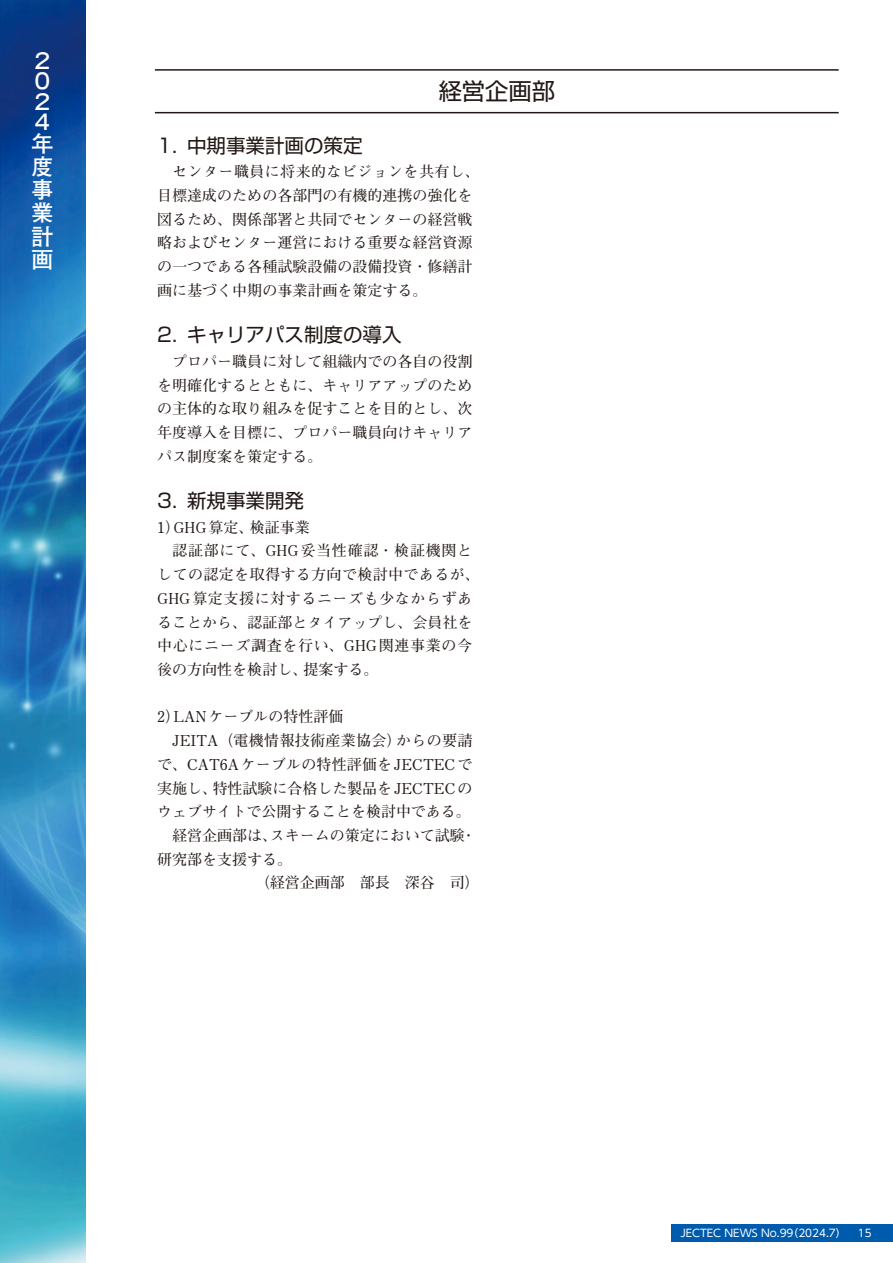
<style>
.page{position:relative;width:893px;height:1263px;background:#fff}
.page>*{position:absolute;margin:0;border:0;box-sizing:border-box;transform-origin:0 0}
.t1{font:23.25px "Shin Go Pro";color:#221815}
.t2{font:700 22.5px/23.1px "Futo Go B101 Pr 6 N";color:#fff;text-align:justify}
.t3{font:19.5px "Shin Go Pro";color:#221815}
.t4{font:700 15px/23.7px "Futo Min A101 Pro";color:#221815}
.t5{font:700 15px "Futo Min A101 Pro";letter-spacing:.025em;color:#221815}
.t6{font:700 15px "Futo Min A101 Pro";letter-spacing:.04em;color:#221815}
.t7{font:700 15px "Futo Min A101 Pro";letter-spacing:.045em;color:#221815}
.t8{font:700 15px "Futo Min A101 Pro";letter-spacing:.05em;color:#221815}
.t9{font:700 15px "Futo Min A101 Pro";letter-spacing:.02em;color:#221815}
.t10{font:10.5px "UD Shin Go Pro";color:#fff}
</style>
<div class="page">
<div style="left:672px;top:1225px;width:221px;height:17px;background:#005bac"></div>
<img style="left:0;top:0;width:85px;height:1263px">
<hr style="left:155px;top:69px;width:684px;height:2px;background:#221815">
<hr style="left:155px;top:112px;width:684px;height:1px;background:#221815">
<h2 class="t2" style="left:31px;top:50px;width:20px;line-height:20.2px">２<br>０<br>２<br>４</h2>
<h2 class="t2" style="left:31px;top:131px;width:23px">年度事業計画</h2>
<h1 class="t1" style="left:439px;top:72px;width:118px">経営企画部</h1>
<h3 class="t3" style="left:187px;top:129px;width:177px">中期事業計画の策定</h3>
<h3 class="t3" style="left:157px;top:129px;width:21px">1.</h3>
<p class="t4" style="left:157px;top:158px;width:324px;text-indent:15px">センター職員に将来的なビジョンを共有し、目標達成のための各部門の有機的連携の強化を図るため、関係部署と共同でセンターの経営戦略およびセンター運営における重要な経営資源の一つである各種試験設備の設備投資・修繕計画に基づく中期の事業計画を策定する。</p>
<h3 class="t3" style="left:187px;top:319px;width:216px">キャリアパス制度の導入</h3>
<h3 class="t3" style="left:157px;top:319px;width:21px">2.</h3>
<p class="t4" style="left:157px;top:348px;width:316px;text-align:justify;text-indent:15px">プロパー職員に対して組織内での各自の役割を明確化するとともに、キャリアアップのための主体的な取り組みを促すことを目的とし、次年度導入を目標に、プロパー職員向けキャリアパス制度案を策定する。</p>
<h3 class="t3" style="left:187px;top:485px;width:118px">新規事業開発</h3>
<h3 class="t3" style="left:157px;top:485px;width:21px">3.</h3>
<p class="t4" style="left:157px;top:513px;width:25px">）1</p>
<p class="t4" style="left:250px;top:513px;width:61px">検証事業</p>
<p class="t4" style="left:173px;top:513px;width:81px">GHG算定、</p>
<p class="t8" style="left:172px;top:539px;width:301px">認証部にて、GHG妥当性確認・検証機関と</p>
<p class="t5" style="left:157px;top:563px;width:324px">しての認定を取得する方向で検討中であるが、</p>
<p class="t6" style="left:157px;top:586px;width:316px">GHG算定支援に対するニーズも少なからずあ</p>
<p class="t4" style="left:157px;top:608px;width:316px">ることから、認証部とタイアップし、会員社を</p>
<p class="t7" style="left:157px;top:634px;width:316px">中心にニーズ調査を行い、GHG関連事業の今</p>
<p class="t4" style="left:304px;top:656px;width:76px">提案する。</p>
<p class="t4" style="left:157px;top:656px;width:151px">後の方向性を検討し、</p>
<p class="t4" style="left:173px;top:703px;width:171px">LANケーブルの特性評価</p>
<p class="t4" style="left:157px;top:703px;width:25px">）2</p>
<p class="t9" style="left:172px;top:729px;width:231px">JEITA（電機情報技術産業協会）</p>
<p class="t4" style="left:157px;top:750px;width:317px">で、CAT6Aケーブルの特性評価をJECTECで</p>
<p class="t4" style="left:213px;top:774px;width:261px">特性試験に合格した製品をJECTECの</p>
<p class="t4" style="left:396px;top:727px;width:78px">からの要請</p>
<p class="t4" style="left:157px;top:774px;width:61px">実施し、</p>
<p class="t4" style="left:157px;top:798px;width:315px">ウェブサイトで公開することを検討中である。</p>
<p class="t4" style="left:172px;top:822px;width:106px">経営企画部は、</p>
<p class="t4" style="left:157px;top:845px;width:136px">研究部を支援する。</p>
<p class="t4" style="left:255px;top:869px;width:226px">（経営企画部　部長　深谷　司(</p>
<p class="t4" style="left:270px;top:822px;width:196px">スキームの策定において試験</p>
<p class="t4" style="left:461px;top:822px;width:16px">・</p>
<p class="t10" style="left:788px;top:1225px;width:60px">)2024.7(</p>
<p class="t10" style="left:680px;top:1225px;width:115px">JECTEC NEWS No.99</p>
<p class="t10" style="left:858px;top:1225px;width:15px">15</p>
</div>
